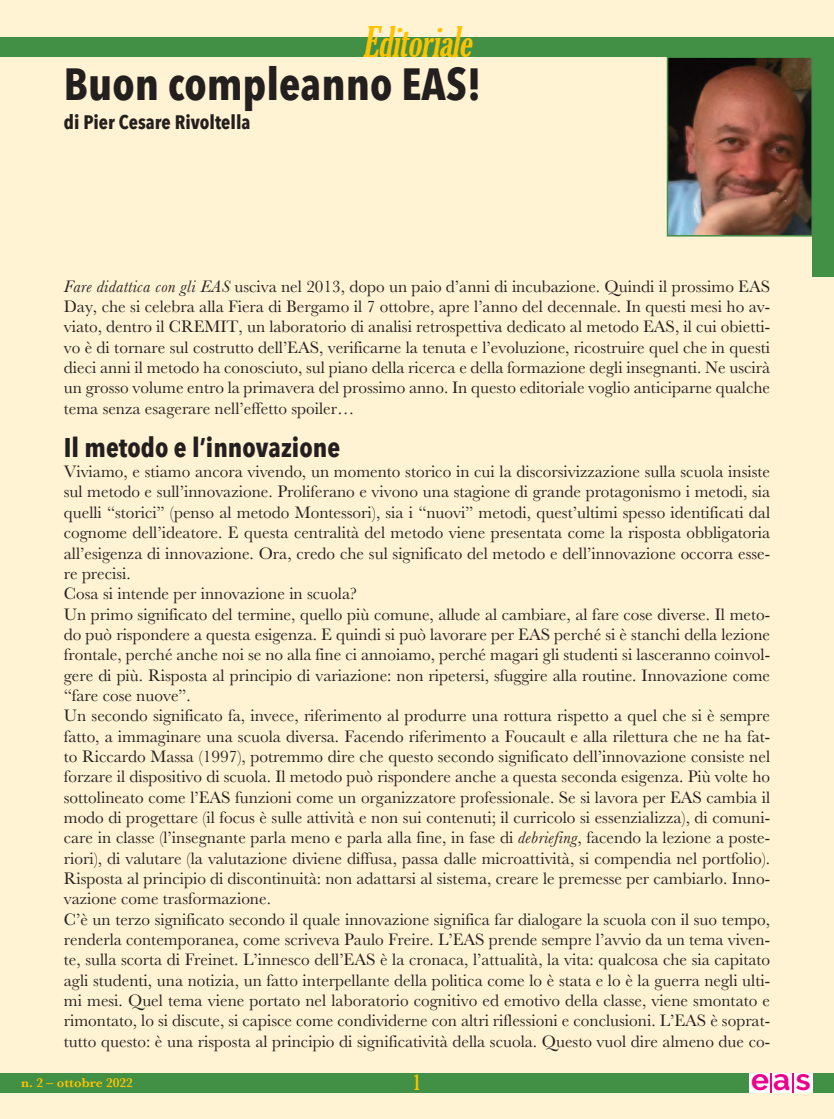
<style>
.page{position:relative;width:834px;height:1119px;background:#fff}
.page>*{position:absolute;margin:0;border:0;box-sizing:border-box;transform-origin:0 0}
.t1{font:700 45px "Avenir Next Condensed";color:#241f1f}
.t2{font:italic extra-condensed 40.5px "Gloucester";color:#ffc201}
.t3{font:700 30px "Raleway";color:#ee008c}
.t4{font:700 27px "Avenir Next Condensed";color:#241f1f}
.t5{font:extra-condensed 21px "Gloucester";color:#ffc201}
.t6{font:700 19.5px "Avenir Next Condensed";color:#241f1f}
.t7{font:17.25px/20.4px "Baskerville";color:#241f1f;text-align:justify}
.t8{font:600 13.5px "Baskerville";color:#ffc201}
.s1{font-style:italic}
</style>
<div class="page">
<div style="left:0;top:0;width:833px;height:1118px;background:#fff3d3"></div>
<div style="left:0;top:1072px;width:833px;height:19px;background:#419045"></div>
<div style="left:0;top:38px;width:833px;height:19px;background:#419045"></div>
<div style="left:812px;top:48px;width:21px;height:228px;background:#419045"></div>
<div style="left:749px;top:1072px;width:63px;height:20px;background:#fff"></div>
<svg style="left:770px;top:1072px;width:1px;height:19px"></svg>
<svg style="left:792px;top:1072px;width:1px;height:20px"></svg>
<img style="left:669px;top:59px;width:140px;height:174px">
<div style="left:666px;top:56px;width:146px;height:180px;border:2px solid #419045"></div>
<h2 class="t2" style="left:362px;top:18px;width:118px">Editoriale</h2>
<h1 class="t1" style="left:64px;top:55px;width:419px">Buon compleanno EAS!</h1>
<p class="t6" style="left:64px;top:110px;width:188px">di Pier Cesare Rivoltella</p>
<p class="t7" style="left:64px;top:276px;width:707px"><span class="s1">Fare didattica con gli EAS</span> usciva nel 2013, dopo un paio d’anni di incubazione. Quindi il prossimo EAS Day, che si celebra alla Fiera di Bergamo il 7 ottobre, apre l’anno del decennale. In questi mesi ho av&shy;viato, dentro il CREMIT, un laboratorio di analisi retrospettiva dedicato al metodo EAS, il cui obietti&shy;vo è di tornare sul costrutto dell’EAS, verificarne la tenuta e l’evoluzione, ricostruire quel che in questi dieci anni il metodo ha conosciuto, sul piano della ricerca e della formazione degli insegnanti. Ne uscirà un grosso volume entro la primavera del prossimo anno. In questo editoriale voglio anticiparne qualche tema senza esagerare nell’effetto spoiler…</p>
<h3 class="t4" style="left:64px;top:430px;width:278px">Il metodo e l’innovazione</h3>
<p class="t7" style="left:64px;top:461px;width:707px;text-align:left">Viviamo, e stiamo ancora vivendo, un momento storico in cui la discorsivizzazione sulla scuola insiste sul metodo e sull’innovazione. Proliferano e vivono una stagione di grande protagonismo i metodi, sia quelli “storici” (penso al metodo Montessori), sia i “nuovi” metodi, quest’ultimi spesso identificati dal cognome dell’ideatore. E questa centralità del metodo viene presentata come la risposta obbligatoria all’esigenza di innovazione. Ora, credo che sul significato del metodo e dell’innovazione occorra esse&shy;re precisi.<br>Cosa si intende per innovazione in scuola?<br>Un primo significato del termine, quello più comune, allude al cambiare, al fare cose diverse. Il meto&shy;do può rispondere a questa esigenza. E quindi si può lavorare per EAS perché si è stanchi della lezione frontale, perché anche noi se no alla fine ci annoiamo, perché magari gli studenti si lasceranno coinvol&shy;gere di più. Risposta al principio di variazione: non ripetersi, sfuggire alla routine. Innovazione come “fare cose nuove”.<br>Un secondo significato fa, invece, riferimento al produrre una rottura rispetto a quel che si è sempre fatto, a immaginare una scuola diversa. Facendo riferimento a Foucault e alla rilettura che ne ha fat&shy;to Riccardo Massa (1997), potremmo dire che questo secondo significato dell’innovazione consiste nel forzare il dispositivo di scuola. Il metodo può rispondere anche a questa seconda esigenza. Più volte ho sottolineato come l’EAS funzioni come un organizzatore professionale. Se si lavora per EAS cambia il modo di progettare (il focus è sulle attività e non sui contenuti; il curricolo si essenzializza), di comuni&shy;care in classe (l’insegnante parla meno e parla alla fine, in fase di <span class="s1">debriefing</span>, facendo la lezione a poste&shy;riori), di valutare (la valutazione diviene diffusa, passa dalle microattività, si compendia nel portfolio).<br>Risposta al principio di discontinuità: non adattarsi al sistema, creare le premesse per cambiarlo. Inno&shy;vazione come trasformazione.<br>C’è un terzo significato secondo il quale innovazione significa far dialogare la scuola con il suo tempo, renderla contemporanea, come scriveva Paulo Freire. L’EAS prende sempre l’avvio da un tema viven&shy;te, sulla scorta di Freinet. L’innesco dell’EAS è la cronaca, l’attualità, la vita: qualcosa che sia capitato agli studenti, una notizia, un fatto interpellante della politica come lo è stata e lo è la guerra negli ulti&shy;mi mesi. Quel tema viene portato nel laboratorio cognitivo ed emotivo della classe, viene smontato e rimontato, lo si discute, si capisce come condividerne con altri riflessioni e conclusioni. L’EAS è soprat&shy;tutto questo: è una risposta al principio di significatività della scuola. Questo vuol dire almeno due co-</p>
<p class="t8" style="left:21px;top:1074px;width:113px">n. 2 – ottobre 2022</p>
<p class="t5" style="left:413px;top:1070px;width:10px">1</p>
<h3 class="t3" style="left:751px;top:1062px;width:61px">ea s</h3>
</div>
